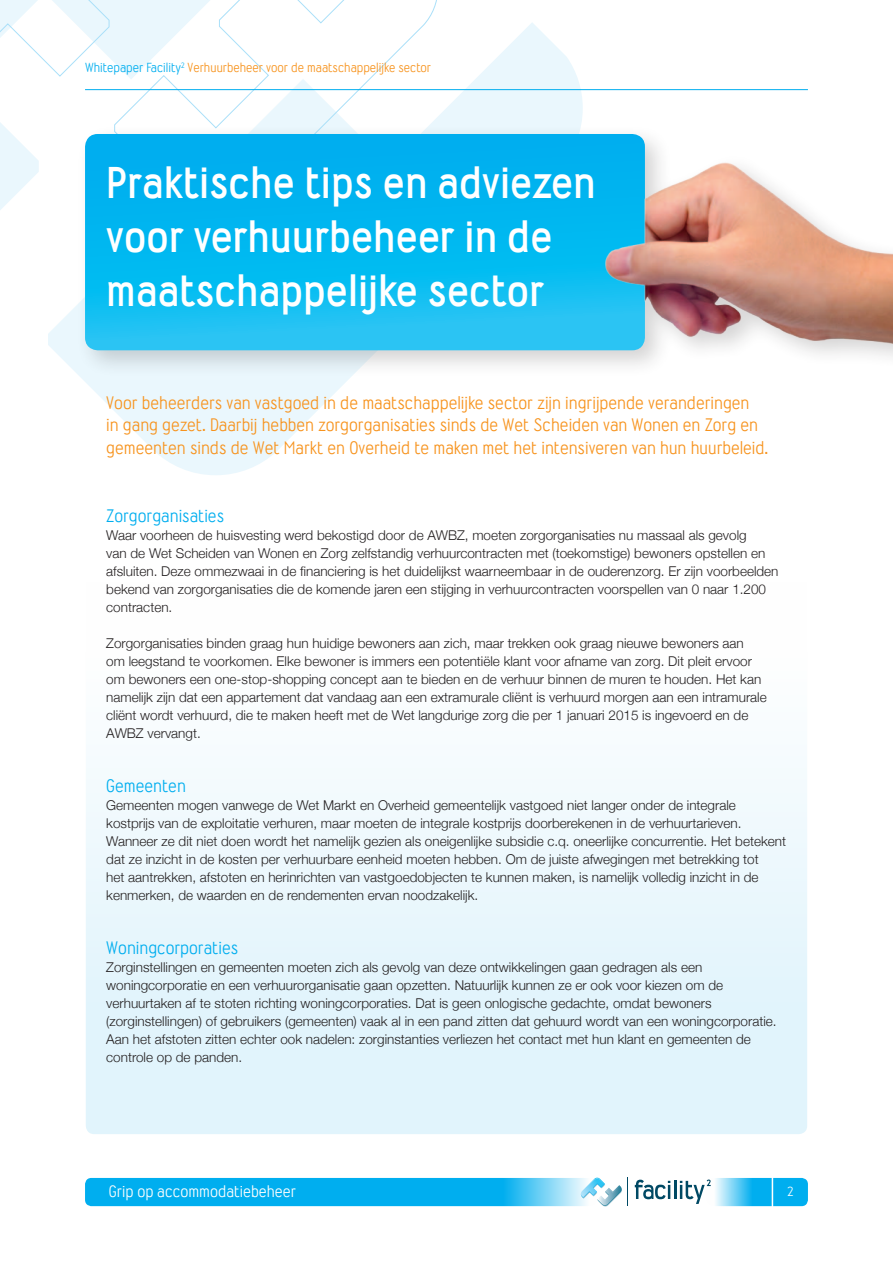
<style>
.page{position:relative;width:893px;height:1263px;background:#fff}
.page>*{position:absolute;margin:0;border:0;box-sizing:border-box;transform-origin:0 0}
.t1{font:700 39px/54px "Wyvern";color:#fff}
.t2{font:16.5px/22.5px "Wyvern";color:#f7931d}
.t3{font:16.5px "Wyvern";color:#00aeef}
.t4{font:15px "Wyvern";color:#fff}
.t5{font:300 13.5px/18px "Helvetica Neue";color:#231f20}
.t6{font:12px "Wyvern";color:#f7931d}
.t7{font:12px "Wyvern";color:#fff}
.s1{color:#00aeef}
</style>
<div class="page">
<svg style="left:85px;top:1178px;width:513px;height:28px;background:#11b3f0"></svg>
<svg style="left:706px;top:1178px;width:102px;height:28px;background:#3dc1f2"></svg>
<svg style="left:635px;top:1179px;width:76px;height:25px"></svg>
<svg style="left:581px;top:1177px;width:47px;height:30px"></svg>
<svg style="left:48px;top:23px;width:535px;height:452px"></svg>
<svg style="left:0;top:0;width:438px;height:211px"></svg>
<hr style="left:772px;top:1167px;width:1px;height:44px;background:#fff">
<hr style="left:85px;top:89px;width:723px;height:1px;background:#00aeef">
<div style="left:75px;top:124px;width:818px;height:254px;background:#231f20;opacity:.2"></div>
<svg style="left:85px;top:134px;width:498px;height:216px;background:#09b8f0"></svg>
<img style="left:583px;top:133px;width:310px;height:245px">
<svg style="left:86px;top:768px;width:721px;height:366px;fill:#e6f5fc"></svg>
<p class="t6" style="left:85px;top:60px;width:348px"><span class="s1">Whitepaper Facility</span><sup>2</sup> Verhuurbeheer voor de maatschappelijke sector</p>
<h1 class="t1" style="left:106px;top:155px;width:491px">Praktische tips en adviezen voor verhuurbeheer in de maatschappelijke sector</h1>
<p class="t2" style="left:106px;top:391px;width:663px">Voor beheerders van vastgoed in de maatschappelijke sector zijn ingrijpende veranderingen<br>in gang gezet. Daarbij hebben zorgorganisaties sinds de Wet Scheiden van Wonen en Zorg en gemeenten sinds de Wet Markt en Overheid te maken met het intensiveren van hun huurbeleid.</p>
<p class="t3" style="left:106px;top:506px;width:119px">Zorgorganisaties</p>
<p class="t5" style="left:106px;top:525px;width:674px">Waar voorheen de huisvesting werd bekostigd door de AWBZ, moeten zorgorganisaties nu massaal als gevolg<br>van de Wet Scheiden van Wonen en Zorg zelfstandig verhuurcontracten met (toekomstige) bewoners opstellen en afsluiten. Deze ommezwaai in de financiering is het duidelijkst waarneembaar in de ouderenzorg. Er zijn voorbeelden bekend van zorgorganisaties die de komende jaren een stijging in verhuurcontracten voorspellen van 0 naar 1.200 contracten.</p>
<p class="t5" style="left:106px;top:633px;width:662px">Zorgorganisaties binden graag hun huidige bewoners aan zich, maar trekken ook graag nieuwe bewoners aan<br>om leegstand te voorkomen. Elke bewoner is immers een potentiële klant voor afname van zorg. Dit pleit ervoor om bewoners een one-stop-shopping concept aan te bieden en de verhuur binnen de muren te houden. Het kan namelijk zijn dat een appartement dat vandaag aan een extramurale cliënt is verhuurd morgen aan een intramurale cliënt wordt verhuurd, die te maken heeft met de Wet langdurige zorg die per 1 januari 2015 is ingevoerd en de AWBZ vervangt.</p>
<p class="t3" style="left:106px;top:776px;width:81px">Gemeenten</p>
<p class="t5" style="left:106px;top:795px;width:681px">Gemeenten mogen vanwege de Wet Markt en Overheid gemeentelijk vastgoed niet langer onder de integrale kostprijs van de exploitatie verhuren, maar moeten de integrale kostprijs doorberekenen in de verhuurtarieven.<br>Wanneer ze dit niet doen wordt het namelijk gezien als oneigenlijke subsidie c.q. oneerlijke concurrentie. Het betekent dat ze inzicht in de kosten per verhuurbare eenheid moeten hebben. Om de juiste afwegingen met betrekking tot<br>het aantrekken, afstoten en herinrichten van vastgoedobjecten te kunnen maken, is namelijk volledig inzicht in de kenmerken, de waarden en de rendementen ervan noodzakelijk.</p>
<p class="t3" style="left:106px;top:938px;width:133px">Woningcorporaties</p>
<p class="t5" style="left:106px;top:957px;width:672px">Zorginstellingen en gemeenten moeten zich als gevolg van deze ontwikkelingen gaan gedragen als een woningcorporatie en een verhuurorganisatie gaan opzetten. Natuurlijk kunnen ze er ook voor kiezen om de verhuurtaken af te stoten richting woningcorporaties. Dat is geen onlogische gedachte, omdat bewoners (zorginstellingen) of gebruikers (gemeenten) vaak al in een pand zitten dat gehuurd wordt van een woningcorporatie.<br>Aan het afstoten zitten echter ook nadelen: zorginstanties verliezen het contact met hun klant en gemeenten de controle op de panden.</p>
<p class="t4" style="left:109px;top:1183px;width:189px">Grip op accommodatiebeheer</p>
<p class="t7" style="left:787px;top:1185px;width:7px">2</p>
</div>
